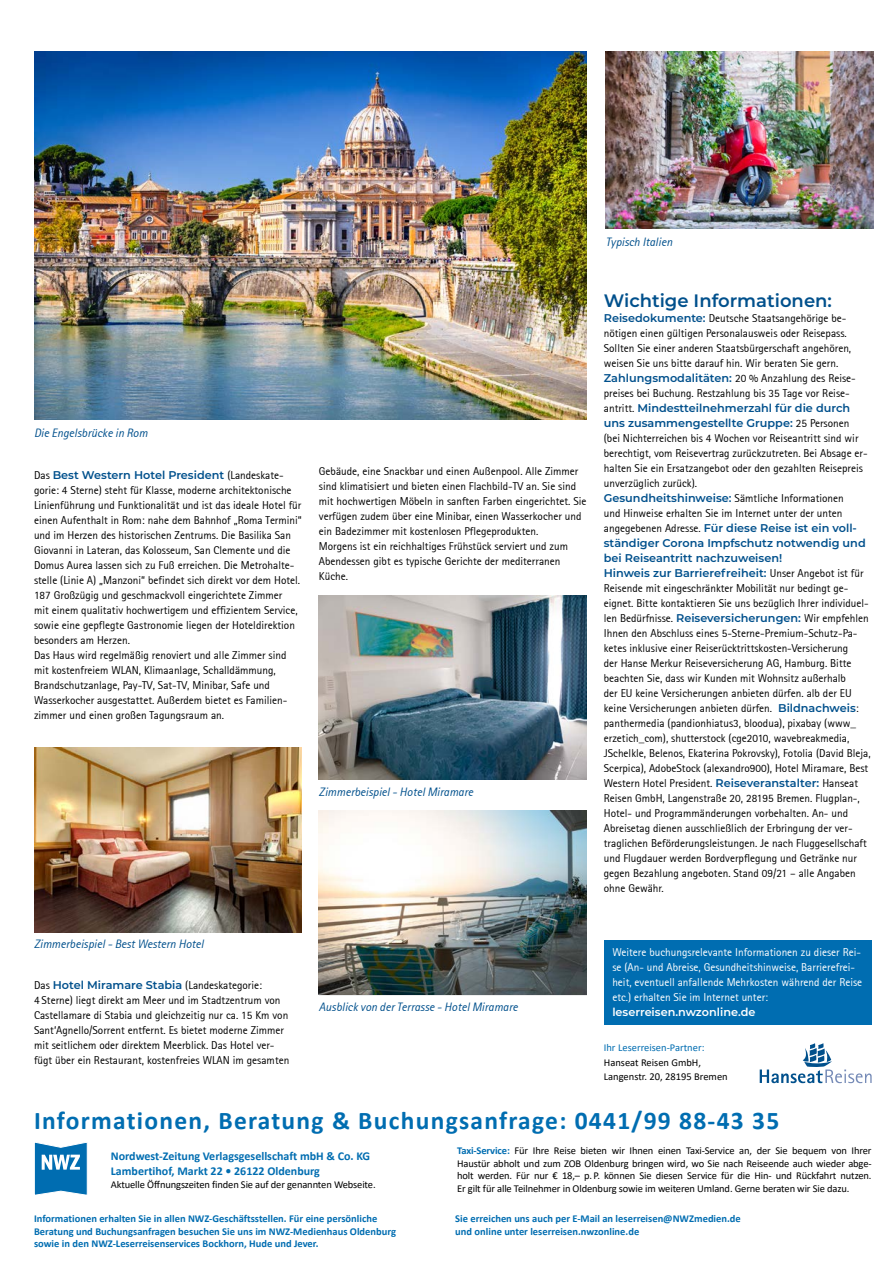
<style>
.page{position:relative;width:893px;height:1263px;background:#fff}
.page>*{position:absolute;margin:0;border:0;box-sizing:border-box;transform-origin:0 0}
.t1{font:700 25.5px "Calibri";letter-spacing:.05em;color:#006db1}
.t2{font:600 18px "Montserrat";color:#00508c}
.t3{font:italic 12px "Rotis Sans Serif";color:#00508c}
.t4{font:700 12px/15px "Calibri";color:#006db1}
.t5{font:11.25px/15px "Rotis Sans Serif";color:#000}
.t6{font:600 11.25px/15px "Montserrat";color:#00508c}
.t7{font:11.25px/15px "Rotis Sans Serif";color:#fff}
.t8{font:600 11.25px "Montserrat";color:#fff}
.t9{font:10.5px/12.6px "Calibri";letter-spacing:-.01em;color:#000;text-align:justify}
.t10{font:700 10.5px/12.6px "Calibri";color:#006db1}
.t11{font:10.5px "Calibri";color:#006db1}
.s1{font-family:"Rotis Sans Serif";font-weight:400;color:#000}
.s2{font-family:"Montserrat";font-weight:600;color:#00508c}
.s3{font-weight:700;color:#006db1}
</style>
<div class="page">
<svg style="left:34px;top:1142px;width:54px;height:53px"></svg>
<svg style="left:760px;top:1043px;width:112px;height:40px"></svg>
<div style="left:604px;top:940px;width:268px;height:85px;background:#006db1"></div>
<img style="left:34px;top:51px;width:553px;height:369px">
<img style="left:606px;top:51px;width:268px;height:177px">
<img style="left:34px;top:748px;width:268px;height:184px">
<img style="left:319px;top:596px;width:268px;height:184px">
<img style="left:319px;top:811px;width:268px;height:184px">
<p class="t3" style="left:34px;top:426px;width:115px">Die Engelsbrücke in Rom</p>
<p class="t6" style="left:34px;top:467px;width:251px"><span class="s1">Das</span> Best Western Hotel President <span class="s1">(Landeskate-</span></p>
<p class="t5" style="left:34px;top:482px;width:269px">gorie: 4 Sterne) steht für Klasse, moderne architektonische Linienführung und Funktionalität und ist das ideale Hotel für einen Aufenthalt in Rom: nahe dem Bahnhof „Roma Termini“ und im Herzen des historischen Zentrums. Die Basilika San Giovanni in Lateran, das Kolosseum, San Clemente und die Domus Aurea lassen sich zu Fuß erreichen. Die Metrohalte&shy;stelle (Linie A) „Manzoni“ befindet sich direkt vor dem Hotel.<br>187 Großzügig und geschmackvoll eingerichtete Zimmer<br>mit einem qualitativ hochwertigem und effizientem Service, sowie eine gepflegte Gastronomie liegen der Hoteldirektion besonders am Herzen.<br>Das Haus wird regelmäßig renoviert und alle Zimmer sind mit kostenfreiem WLAN, Klimaanlage, Schalldämmung, Brandschutzanlage, Pay-TV, Sat-TV, Minibar, Safe und Wasserkocher ausgestattet. Außerdem bietet es Familien&shy;zimmer und einen großen Tagungsraum an.</p>
<p class="t5" style="left:319px;top:464px;width:269px">Gebäude, eine Snackbar und einen Außenpool. Alle Zimmer sind klimatisiert und bieten einen Flachbild-TV an. Sie sind mit hochwertigen Möbeln in sanften Farben eingerichtet. Sie verfügen zudem über eine Minibar, einen Wasserkocher und ein Badezimmer mit kostenlosen Pflegeprodukten.<br>Morgens ist ein reichhaltiges Frühstück serviert und zum Abendessen gibt es typische Gerichte der mediterranen Küche.</p>
<p class="t3" style="left:319px;top:785px;width:156px">Zimmerbeispiel - Hotel Miramare</p>
<p class="t3" style="left:606px;top:235px;width:68px">Typisch Italien</p>
<h2 class="t2" style="left:604px;top:287px;width:230px">Wichtige Informationen:</h2>
<p class="t5" style="left:604px;top:310px;width:254px"><span class="s2">Reisedokumente:</span> Deutsche Staatsangehörige be&shy;nötigen einen gültigen Personalausweis oder Reisepass.<br>Sollten Sie einer anderen Staatsbürgerschaft angehören, weisen Sie uns bitte darauf hin. Wir beraten Sie gern.<br><span class="s2">Zahlungsmodalitäten:</span> 20 % Anzahlung des Reise&shy;preises bei Buchung. Restzahlung bis 35 Tage vor Reise-</p>
<p class="t6" style="left:604px;top:400px;width:248px"><span class="s1">antritt.</span> Mindestteilnehmerzahl für die durch uns zusammengestellte Gruppe: <span class="s1">25 Personen</span></p>
<p class="t5" style="left:604px;top:430px;width:265px">(bei Nichterreichen bis 4 Wochen vor Reiseantritt sind wir berechtigt, vom Reisevertrag zurückzutreten. Bei Absage er&shy;halten Sie ein Ersatzangebot oder den gezahlten Reisepreis unverzüglich zurück).<br><span class="s2">Gesundheitshinweise:</span> Sämtliche Informationen<br>und Hinweise erhalten Sie im Internet unter der unten</p>
<p class="t6" style="left:604px;top:520px;width:263px"><span class="s1">angegebenen Adresse.</span> Für diese Reise ist ein voll&shy;ständiger Corona Impfschutz notwendig und bei Reiseantritt nachzuweisen!<br>Hinweis zur Barrierefreiheit: <span class="s1">Unser Angebot ist für</span></p>
<p class="t5" style="left:604px;top:580px;width:268px">Reisende mit eingeschränkter Mobilität nur bedingt ge&shy;eignet. Bitte kontaktieren Sie uns bezüglich Ihrer individuel&shy;len Bedürfnisse. <span class="s2">Reiseversicherungen:</span> Wir empfehlen Ihnen den Abschluss eines 5-Sterne-Premium-Schutz-Pa&shy;ketes inklusive einer Reiserücktrittskosten-Versicherung<br>der Hanse Merkur Reiseversicherung AG, Hamburg. Bitte beachten Sie, dass wir Kunden mit Wohnsitz außerhalb<br>der EU keine Versicherungen anbieten dürfen. alb der EU keine Versicherungen anbieten dürfen. <span class="s2">Bildnachweis</span>: panthermedia (pandionhiatus3, bloodua), pixabay (www_ erzetich_com), shutterstock (cge2010, wavebreakmedia, JSchelkle, Belenos, Ekaterina Pokrovsky), Fotolia (David Bleja, Scerpica), AdobeStock (alexandro900), Hotel Miramare, Best Western Hotel President. <span class="s2">Reiseveranstalter:</span> Hanseat Reisen GmbH, Langenstraße 20, 28195 Bremen. Flugplan-, Hotel- und Programmänderungen vorbehalten. An- und Abreisetag dienen ausschließlich der Erbringung der ver&shy;traglichen Beförderungsleistungen. Je nach Fluggesellschaft und Flugdauer werden Bordverpflegung und Getränke nur gegen Bezahlung angeboten. Stand 09/21 – alle Angaben ohne Gewähr.</p>
<p class="t3" style="left:34px;top:937px;width:171px">Zimmerbeispiel - Best Western Hotel</p>
<p class="t5" style="left:34px;top:977px;width:257px">Das <span class="s2">Hotel Miramare Stabia</span> (Landeskategorie:<br>4 Sterne) liegt direkt am Meer und im Stadtzentrum von Castellamare di Stabia und gleichzeitig nur ca. 15 Km von Sant‘Agnello/Sorrent entfernt. Es bietet moderne Zimmer mit seitlichem oder direktem Meerblick. Das Hotel ver&shy;fügt über ein Restaurant, kostenfreies WLAN im gesamten</p>
<p class="t3" style="left:319px;top:1000px;width:200px">Ausblick von der Terrasse - Hotel Miramare</p>
<p class="t7" style="left:612px;top:945px;width:251px">Weitere buchungsrelevante Informationen zu dieser Rei&shy;se (An- und Abreise, Gesundheitshinweise, Barrierefrei&shy;heit, eventuell anfallende Mehrkosten während der Reise etc.) erhalten Sie im Internet unter:</p>
<p class="t8" style="left:612px;top:1004px;width:145px">leserreisen.nwzonline.de</p>
<p class="t11" style="left:604px;top:1040px;width:102px">Ihr Leserreisen-Partner:</p>
<p class="t9" style="left:604px;top:1055px;width:125px;line-height:14.4px">Hanseat Reisen GmbH,<br>Langenstr. 20, 28195 Bremen</p>
<h1 class="t1" style="left:34px;top:1102px;width:747px">Informationen, Beratung &amp; Buchungsanfrage: 0441/99 88-43 35</h1>
<p class="t4" style="left:111px;top:1148px;width:261px">Nordwest-Zeitung Verlagsgesellschaft mbH &amp; Co. KG<br>Lambertihof, Markt 22 • 26122 Oldenburg</p>
<p class="t9" style="left:111px;top:1177px;width:266px">Aktuelle Öffnungszeiten finden Sie auf der genannten Webseite.</p>
<p class="t9" style="left:457px;top:1144px;width:416px"><span class="s3">Taxi-Service:</span> Für Ihre Reise bieten wir Ihnen einen Taxi-Service an, der Sie bequem von Ihrer Haustür abholt und zum ZOB Oldenburg bringen wird, wo Sie nach Reiseende auch wieder abge&shy;holt werden. Für nur € 18,– p. P. können Sie diesen Service für die Hin- und Rückfahrt nutzen.<br>Er gilt für alle Teilnehmer in Oldenburg sowie im weiteren Umland. Gerne beraten wir Sie dazu.</p>
<p class="t10" style="left:34px;top:1212px;width:363px">Informationen erhalten Sie in allen NWZ- Geschäftsstellen. Für eine persönliche<br>Beratung und Buchungsanfragen besuchen Sie uns im NWZ-Medienhaus Oldenburg sowie in den NWZ-Leserreisenservices Bockhorn, Hude und Jever.</p>
<p class="t10" style="left:455px;top:1212px;width:287px">Sie erreichen uns auch per E-Mail an leserreisen@NWZmedien.de und online unter leserreisen.nwzonline.de</p>
</div>
